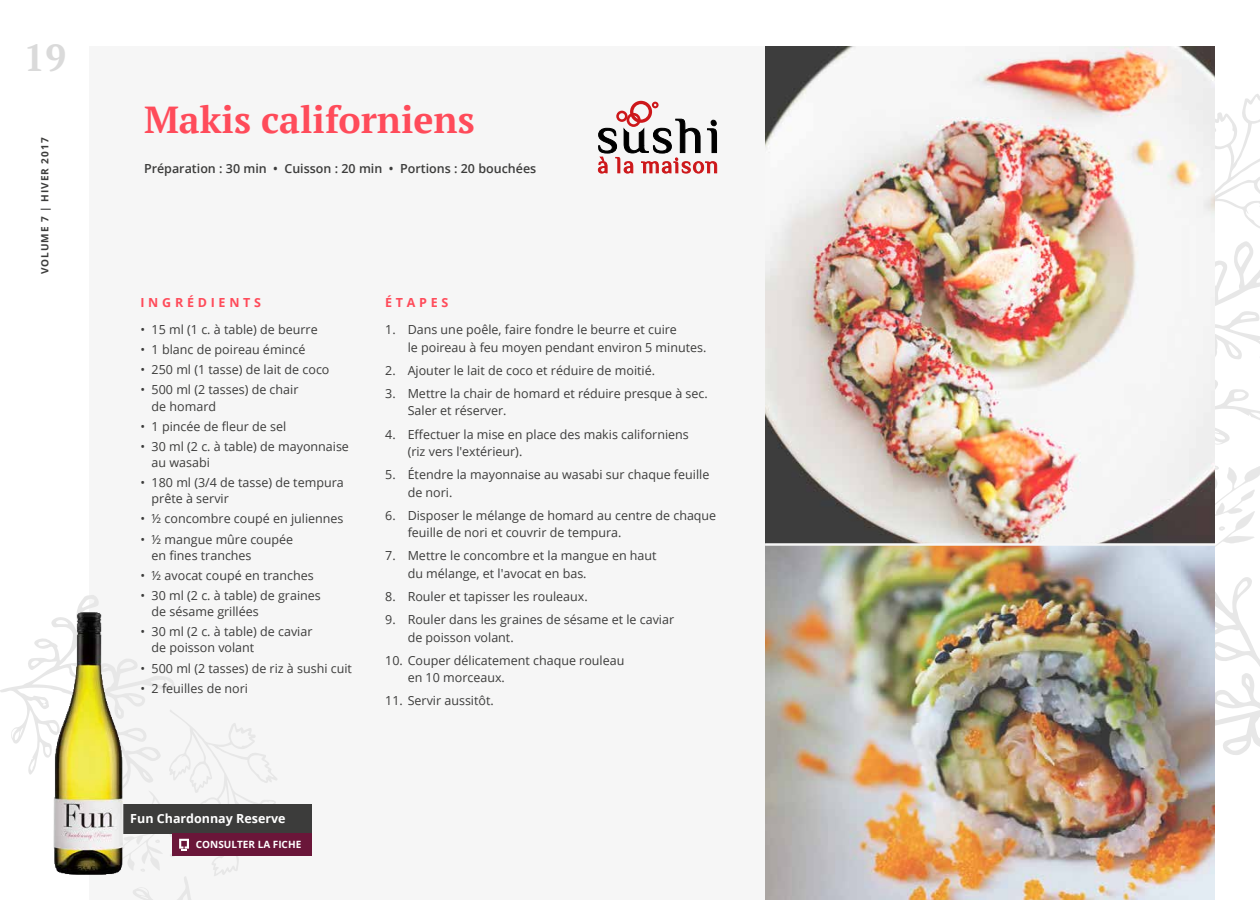
<style>
.page{position:relative;width:1260px;height:900px;background:#fff}
.page>*{position:absolute;margin:0;border:0;box-sizing:border-box;transform-origin:0 0}
.t1{font:700 37.5px "PT Serif";color:#ff4b5a}
.t2{font:700 37.5px "PT Serif";color:#dadada}
.t3{font:12.5px/17.5px "Open Sans";color:#3c3c3b}
.t4{font:600 12.5px "Open Sans";color:#3c3c3b}
.t5{font:700 12.5px "Open Sans";color:#fff}
.t6{font:700 12.5px "Open Sans";letter-spacing:.3em;color:#ff4b5a}
.t7{font:700 10px "Open Sans";letter-spacing:.1em;color:#3c3c3b}
.t8{font:700 10px "Open Sans";color:#fff}
</style>
<div class="page">
<div style="left:89px;top:46px;width:1126px;height:854px;background:#f6f6f6"></div>
<svg style="left:1215px;top:466px;width:45px;height:289px"></svg>
<svg style="left:1215px;top:94px;width:45px;height:128px"></svg>
<svg style="left:1215px;top:222px;width:45px;height:223px"></svg>
<img style="left:765px;top:47px;width:450px;height:496px">
<img style="left:765px;top:546px;width:450px;height:354px">
<div style="left:97px;top:804px;width:215px;height:30px;background:#3c3c3b"></div>
<div style="left:172px;top:834px;width:140px;height:22px;background:#6a1639"></div>
<svg style="left:0;top:595px;width:288px;height:305px"></svg>
<svg style="left:598px;top:101px;width:119px;height:72px"></svg>
<h1 class="t2" style="left:24px;top:32px;width:44px">19</h1>
<p class="t7" style="left:38px;top:274px;width:138px;rotate:-90deg">VOLUME 7 | HIVER 2017</p>
<h1 class="t1" style="left:144px;top:95px;width:332px">Makis californiens</h1>
<p class="t4" style="left:144px;top:160px;width:394px">Préparation : 30 min • Cuisson : 20 min • Portions : 20 bouchées</p>
<p class="t6" style="left:140px;top:294px;width:122px">INGRÉDIENTS</p>
<p class="t6" style="left:385px;top:294px;width:65px">ÉTAPES</p>
<p class="t3" style="left:140px;top:321px;width:179px">• 15 ml (1 c. à table) de beurre</p>
<p class="t3" style="left:140px;top:341px;width:167px">• 1 blanc de poireau émincé</p>
<p class="t3" style="left:140px;top:361px;width:191px">• 250 ml (1 tasse) de lait de coco</p>
<p class="t3" style="left:152px;top:381px;width:148px;line-height:16.2px;text-indent:-11px">• 500 ml (2 tasses) de chair de homard</p>
<p class="t3" style="left:140px;top:417px;width:147px">• 1 pincée de fleur de sel</p>
<p class="t3" style="left:152px;top:438px;width:199px;line-height:16.2px;text-indent:-11px">• 30 ml (2 c. à table) de mayonnaise au wasabi</p>
<p class="t3" style="left:152px;top:474px;width:194px;line-height:16.2px;text-indent:-11px">• 180 ml (3/4 de tasse) de tempura prête à servir</p>
<p class="t3" style="left:140px;top:510px;width:205px">• ½ concombre coupé en juliennes</p>
<p class="t3" style="left:152px;top:531px;width:143px;line-height:16.2px;text-indent:-11px">• ½ mangue mûre coupée en fines tranches</p>
<p class="t3" style="left:140px;top:566px;width:175px">• ½ avocat coupé en tranches</p>
<p class="t3" style="left:152px;top:587px;width:171px;line-height:16.2px;text-indent:-11px">• 30 ml (2 c. à table) de graines de sésame grillées</p>
<p class="t3" style="left:152px;top:623px;width:162px;line-height:16.2px;text-indent:-11px">• 30 ml (2 c. à table) de caviar de poisson volant</p>
<p class="t3" style="left:140px;top:659px;width:213px">• 500 ml (2 tasses) de riz à sushi cuit</p>
<p class="t3" style="left:140px;top:679px;width:109px">• 2 feuilles de nori</p>
<p class="t3" style="left:408px;top:321px;width:300px;text-indent:-22px">1. Dans une poêle, faire fondre le beurre et cuire<br>le poireau à feu moyen pendant environ 5 minutes.</p>
<p class="t3" style="left:385px;top:361px;width:271px">2. Ajouter le lait de coco et réduire de moitié.</p>
<p class="t3" style="left:408px;top:384px;width:302px;text-indent:-22px">3. Mettre la chair de homard et réduire presque à sec.<br>Saler et réserver.</p>
<p class="t3" style="left:408px;top:425px;width:283px;text-indent:-22px">4. Effectuer la mise en place des makis californiens (riz vers l'extérieur).</p>
<p class="t3" style="left:408px;top:466px;width:303px;text-indent:-22px">5. Étendre la mayonnaise au wasabi sur chaque feuille de nori.</p>
<p class="t3" style="left:408px;top:506px;width:310px;text-indent:-22px">6. Disposer le mélange de homard au centre de chaque feuille de nori et couvrir de tempura.</p>
<p class="t3" style="left:408px;top:547px;width:250px;text-indent:-22px">7. Mettre le concombre et la mangue en haut du mélange, et l'avocat en bas.</p>
<p class="t3" style="left:385px;top:587px;width:204px">8. Rouler et tapisser les rouleaux.</p>
<p class="t3" style="left:408px;top:611px;width:268px;text-indent:-22px">9. Rouler dans les graines de sésame et le caviar de poisson volant.</p>
<p class="t3" style="left:408px;top:651px;width:218px;text-indent:-22px">10. Couper délicatement chaque rouleau en 10 morceaux.</p>
<p class="t3" style="left:385px;top:692px;width:110px">11. Servir aussitôt.</p>
<p class="t5" style="left:130px;top:810px;width:157px">Fun Chardonnay Reserve</p>
<p class="t8" style="left:196px;top:837px;width:107px">CONSULTER LA FICHE</p>
</div>
